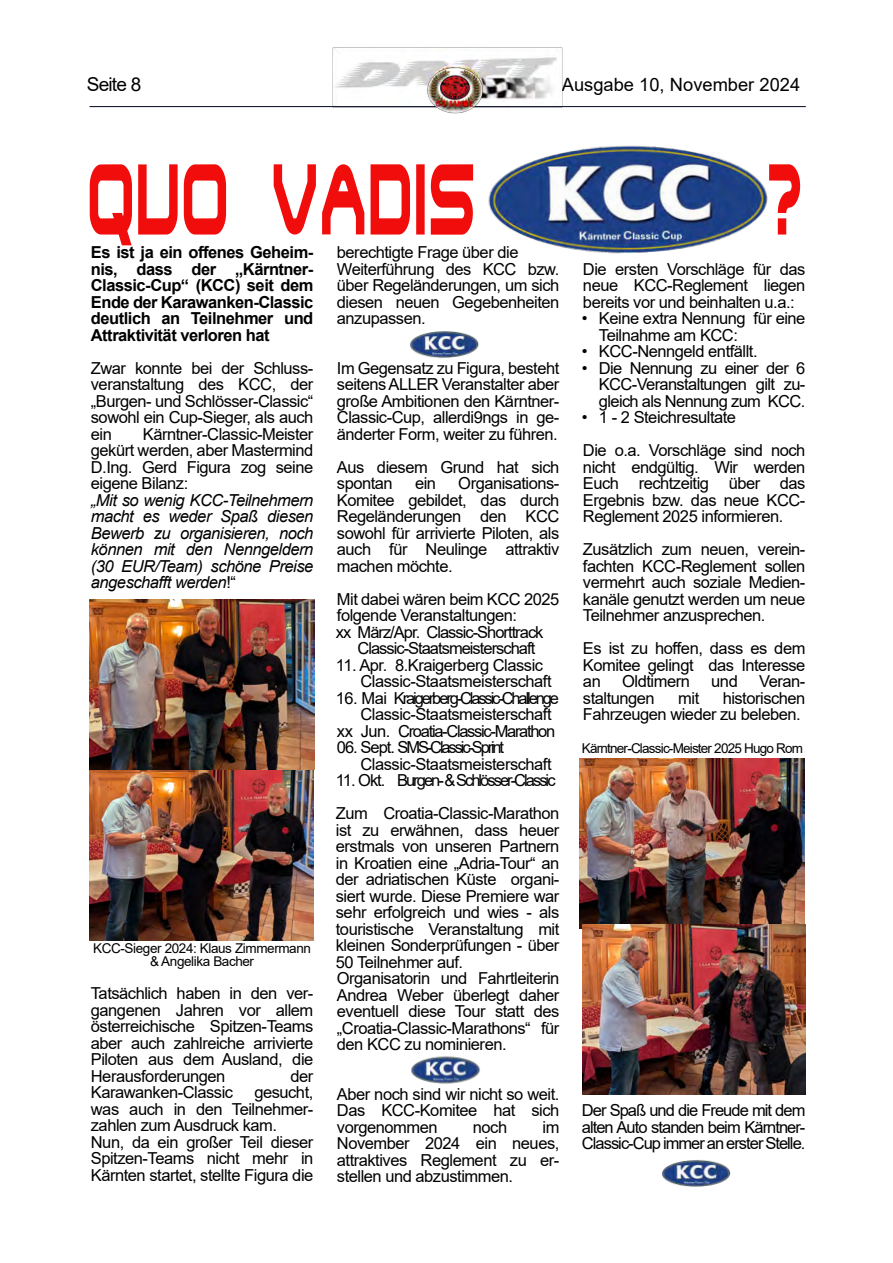
<style>
.page{position:relative;width:893px;height:1263px;background:#fff}
.page>*{position:absolute;margin:0;border:0;box-sizing:border-box;transform-origin:0 0}
.t1{font:108px "Terminator Two";letter-spacing:.06em;color:#f20d0d;scale:.52 1}
.t2{font:19.05px "Arial";letter-spacing:-.045em;color:#000}
.t3{font:18.3px "Arial";color:#000}
.t4{font:16.5px/16.5px "Arial";letter-spacing:-.03em;color:#000;text-align:justify}
.t5{font:700 16.5px/16.5px "Arial";letter-spacing:-.03em;color:#000;text-align:justify}
.t6{font:italic 16.5px/16.5px "Arial";letter-spacing:-.03em;color:#000;text-align:justify}
.t7{font:16.5px/33px "Arial";letter-spacing:-.06em;color:#000}
.t8{font:16.5px "Arial";letter-spacing:-.13em;color:#000}
.t9{font:16.5px "Arial";letter-spacing:-.08em;color:#000}
.t10{font:13.5px/13.5px "Arial";letter-spacing:-.03em;color:#000;text-align:center}
.t11{font:13.5px "Arial";letter-spacing:-.06em;color:#000}
.s1{font-style:normal}
</style>
<div class="page">
<img style="left:332px;top:48px;width:231px;height:58px">
<hr style="left:90px;top:106px;width:715px;height:1px;background:#00071d">
<img style="left:427px;top:67px;width:57px;height:47px">
<img style="left:488px;top:145px;width:280px;height:109px">
<img style="left:410px;top:331px;width:69px;height:27px">
<img style="left:411px;top:1056px;width:69px;height:28px">
<img style="left:662px;top:1160px;width:69px;height:27px">
<img style="left:90px;top:599px;width:225px;height:170px">
<img style="left:90px;top:770px;width:223px;height:171px">
<img style="left:580px;top:758px;width:224px;height:170px">
<img style="left:583px;top:924px;width:222px;height:170px">
<p class="t2" style="left:87px;top:77px;width:56px">Seite 8</p>
<p class="t3" style="left:562px;top:78px;width:240px">Ausgabe 10, November 2024</p>
<h1 class="t1" style="left:90px;top:164px;width:744px">QUO VADIS</h1>
<h1 class="t1" style="left:769px;top:164px;width:66px">?</h1>
<p class="t5" style="left:91px;top:246px;width:224px">Es ist ja ein offenes Geheim&shy;nis, dass der „Kärntner-Classic-Cup“ (KCC) seit dem Ende der Karawanken-Classic deutlich an Teilnehmer und Attraktivität verloren hat</p>
<p class="t4" style="left:91px;top:361px;width:224px">Zwar konnte bei der Schluss&shy;veranstaltung des KCC, der „Burgen- und Schlösser-Classic“ sowohl ein Cup-Sieger, als auch ein</p>
<p class="t4" style="left:337px;top:246px;width:224px;text-align:left">berechtigte Frage über die<br>Weiterführung des KCC bzw. über Regeländerungen, um sich diesen neuen Gegebenheiten anzupassen.</p>
<p class="t4" style="left:337px;top:361px;width:224px">Im Gegensatz zu Figura, besteht seitens ALLER Veranstalter aber große Ambitionen den Kärntner-Classic-Cup, allerdi9ngs in ge&shy;änderter Form, weiter zu führen.</p>
<p class="t4" style="left:337px;top:460px;width:224px">Aus diesem Grund hat sich spontan</p>
<p class="t4" style="left:583px;top:262px;width:224px">Die ersten Vorschläge für das neue KCC-Reglement liegen bereits vor und beinhalten u.a.:</p>
<p class="t4" style="left:599px;top:312px;width:208px;text-indent:-17px">• Keine extra Nennung für eine<br>Teilnahme am KCC:</p>
<p class="t4" style="left:582px;top:345px;width:177px">• KCC-Nenngeld entfällt.</p>
<p class="t4" style="left:599px;top:361px;width:208px;text-indent:-17px">• Die Nennung zu einer der 6<br>KCC-Veranstaltungen gilt zu&shy;gleich als Nennung zum KCC.</p>
<p class="t4" style="left:582px;top:402px;width:225px;line-height:33px">• 1 - 2 Steichresultate<br>Die o.a. Vorschläge sind noch</p>
<p class="t4" style="left:583px;top:460px;width:224px">nicht endgültig. Wir werden Euch rechtzeitig über das Ergebnis bzw. das neue KCC-Reglement 2025 informieren.</p>
<p class="t4" style="left:583px;top:543px;width:224px">Zusätzlich zum neuen, verein&shy;fachten KCC-Reglement sollen vermehrt auch soziale Medien&shy;kanäle genutzt werden um neue Teilnehmer anzusprechen.</p>
<p class="t4" style="left:583px;top:642px;width:224px">Es ist zu hoffen, dass es dem Komitee gelingt das Interesse an</p>
<p class="t4" style="left:91px;top:427px;width:224px;text-indent:52px">Kärntner-Classic-Meister gekürt werden, aber Mastermind D.Ing. Gerd Figura zog seine eigene Bilanz:</p>
<p class="t6" style="left:91px;top:493px;width:224px">„Mit so wenig KCC-Teilnehmern macht es weder Spaß diesen Bewerb zu organisieren, noch können mit den Nenngeldern (30 EUR/Team) schöne Preise angeschafft werden<span class="s1">!“</span></p>
<p class="t4" style="left:337px;top:477px;width:224px;text-indent:121px">Organisations-Komitee gebildet, das durch Regeländerungen den KCC sowohl für arrivierte Piloten, als auch für Neulinge attraktiv machen möchte.</p>
<p class="t4" style="left:337px;top:592px;width:224px">Mit dabei wären beim KCC 2025</p>
<p class="t4" style="left:337px;top:609px;width:182px">folgende Veranstaltungen:</p>
<p class="t7" style="left:336px;top:617px;width:209px">xx März/Apr. Classic-Shorttrack</p>
<p class="t7" style="left:357px;top:633px;width:179px">Classic-Staatsmeisterschaft</p>
<p class="t4" style="left:360px;top:658px;width:193px;text-indent:-25px">11. Apr. 8.Kraigerberg Classic<br>Classic-Staatsmeisterschaft</p>
<p class="t8" style="left:336px;top:692px;width:225px">16. Mai Kraigerberg-Classic-Challenge</p>
<p class="t4" style="left:360px;top:708px;width:193px">Classic-Staatsmeisterschaft</p>
<p class="t9" style="left:337px;top:725px;width:220px">xx Jun. Croatia-Classic-Marathon</p>
<p class="t4" style="left:360px;top:741px;width:193px;text-indent:-24px">06. Sept. SMS-Classic-Sprint<br>Classic-Staatsmeisterschaft</p>
<p class="t7" style="left:336px;top:765px;width:225px">11. Okt. Burgen- &amp; Schlösser-Classic<br>Zum Croatia-Classic-Marathon</p>
<p class="t4" style="left:336px;top:823px;width:225px;text-align:left">ist zu erwähnen, dass heuer erstmals von unseren Partnern in Kroatien eine „Adria-Tour“ an der adriatischen Küste organi&shy;siert wurde. Diese Premiere war sehr erfolgreich und wies - als touristische Veranstaltung mit kleinen Sonderprüfungen - über<br>50 Teilnehmer auf.<br>Organisatorin und Fahrtleiterin<br>Andrea Weber überlegt daher eventuell diese Tour statt des „Croatia-Classic-Marathons“ für den KCC zu nominieren.</p>
<p class="t4" style="left:337px;top:1087px;width:224px">Aber noch sind wir nicht so weit.<br>Das KCC-Komitee hat sich vorgenommen</p>
<p class="t4" style="left:415px;top:477px;width:23px">ein</p>
<p class="t4" style="left:622px;top:675px;width:69px">Oldtimern</p>
<p class="t4" style="left:711px;top:675px;width:28px">und</p>
<p class="t4" style="left:759px;top:675px;width:48px">Veran-</p>
<p class="t4" style="left:583px;top:691px;width:73px">staltungen</p>
<p class="t4" style="left:678px;top:691px;width:23px">mit</p>
<p class="t4" style="left:583px;top:691px;width:224px;text-align:right">historischen<br>Fahrzeugen wieder zu beleben.</p>
<p class="t11" style="left:582px;top:743px;width:223px">Kärntner-Classic-Meister 2025 Hugo Rom</p>
<p class="t10" style="left:93px;top:942px;width:219px">KCC-Sieger 2024: Klaus Zimmermann &amp; Angelika Bacher</p>
<p class="t4" style="left:91px;top:987px;width:224px">Tatsächlich haben in den ver&shy;gangenen Jahren vor allem österreichische Spitzen-Teams aber auch zahlreiche arrivierte Piloten aus dem Ausland, die Herausforderungen</p>
<p class="t4" style="left:290px;top:1069px;width:24px">der</p>
<p class="t4" style="left:91px;top:1086px;width:144px">Karawanken-Classic</p>
<p class="t4" style="left:91px;top:1086px;width:224px;text-align:left;text-indent:163px">gesucht, was auch in den Teilnehmer&shy;zahlen zum Ausdruck kam.<br>Nun, da ein großer Teil dieser<br>Spitzen-Teams nicht mehr in<br>Kärnten startet, stellte Figura die</p>
<p class="t4" style="left:582px;top:1104px;width:225px">Der Spaß und die Freude mit dem alten Auto standen beim Kärntner-Classic-Cup immer an erster Stelle.</p>
<p class="t4" style="left:337px;top:1120px;width:224px;text-indent:206px">im November 2024 ein neues, attraktives Reglement zu er&shy;stellen und abzustimmen.</p>
<p class="t4" style="left:473px;top:1120px;width:36px">noch</p>
</div>
